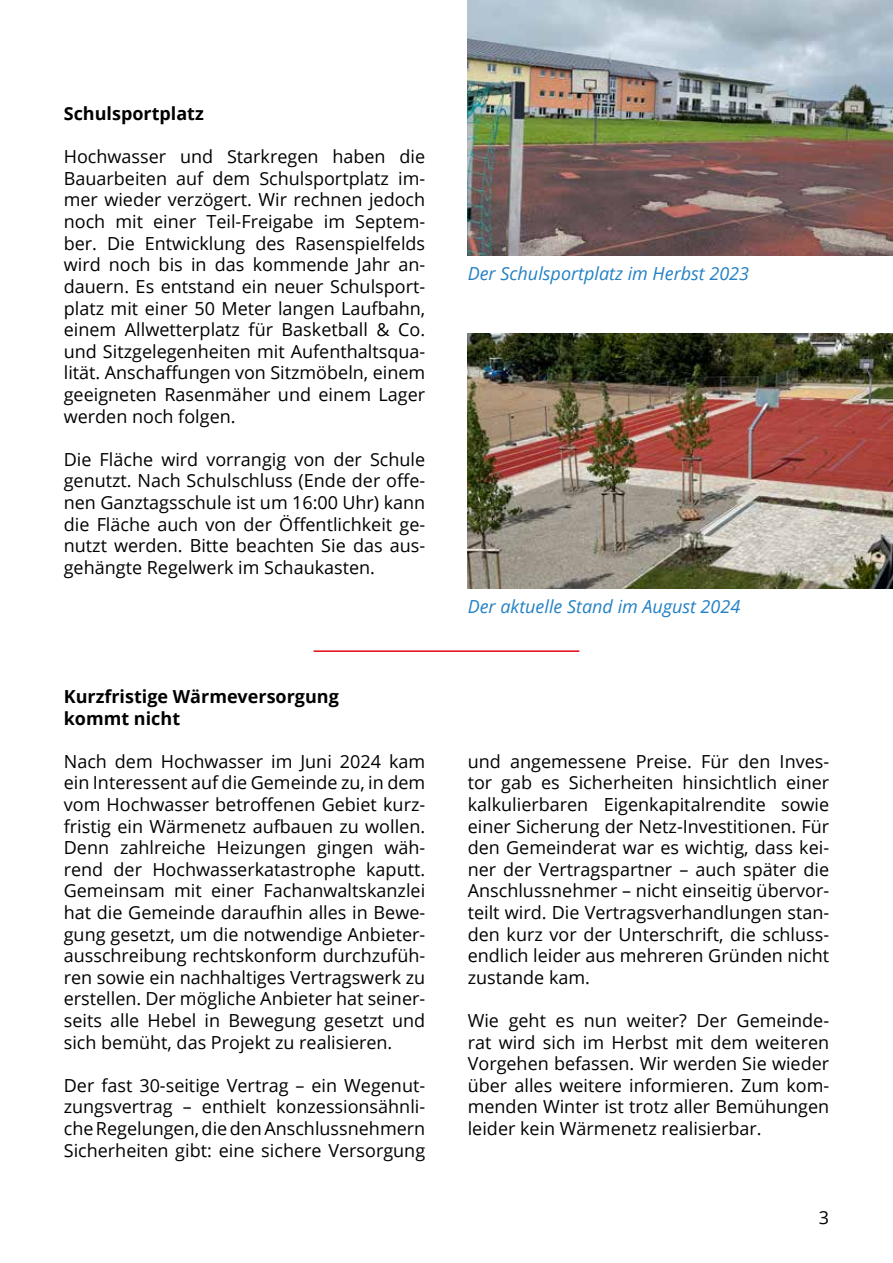
<style>
.page{position:relative;width:893px;height:1263px;background:#fff}
.page>*{position:absolute;margin:0;border:0;box-sizing:border-box;transform-origin:0 0}
.t1{font:18px/21.6px "Open Sans";color:#000;text-align:justify}
.t2{font:italic 18px "Open Sans";color:#2581c4}
.t3{font:700 18px/21.6px "Open Sans";color:#000}
</style>
<div class="page">
<img style="left:468px;top:0;width:425px;height:255px">
<img style="left:468px;top:333px;width:425px;height:255px">
<hr style="left:314px;top:650px;width:265px;height:2px;background:#e30613">
<p class="t3" style="left:64px;top:102px;width:142px">Schulsportplatz</p>
<p class="t1" style="left:64px;top:145px;width:363px">Hochwasser und Starkregen haben die Bauarbeiten auf dem Schulsportplatz im&shy;mer wieder verzögert. Wir rechnen jedoch noch mit einer Teil-Freigabe im Septem&shy;ber. Die Entwicklung des Rasenspielfelds wird noch bis in das kommende Jahr an&shy;dauern. Es entstand ein neuer Schulsport&shy;platz mit einer 50 Meter langen Laufbahn, einem Allwetterplatz für Basketball &amp; Co. und Sitzgelegenheiten mit Aufenthaltsqua&shy;lität. Anschaffungen von Sitzmöbeln, einem geeigneten Rasenmäher und einem Lager werden noch folgen.</p>
<p class="t1" style="left:64px;top:448px;width:363px">Die Fläche wird vorrangig von der Schule genutzt. Nach Schulschluss (Ende der offe&shy;nen Ganztagsschule ist um 16:00 Uhr) kann die Fläche auch von der Öffentlichkeit ge&shy;nutzt werden. Bitte beachten Sie das aus&shy;gehängte Regelwerk im Schaukasten.</p>
<p class="t3" style="left:64px;top:685px;width:277px">Kurzfristige Wärmeversorgung kommt nicht</p>
<p class="t1" style="left:64px;top:750px;width:363px">Nach dem Hochwasser im Juni 2024 kam ein Interessent auf die Gemeinde zu, in dem vom Hochwasser betroffenen Gebiet kurz&shy;fristig ein Wärmenetz aufbauen zu wollen.<br>Denn zahlreiche Heizungen gingen wäh&shy;rend der Hochwasserkatastrophe kaputt.<br>Gemeinsam mit einer Fachanwaltskanzlei hat die Gemeinde daraufhin alles in Bewe&shy;gung gesetzt, um die notwendige Anbieter&shy;ausschreibung rechtskonform durchzufüh&shy;ren sowie ein nachhaltiges Vertragswerk zu erstellen. Der mögliche Anbieter hat seiner&shy;seits alle Hebel in Bewegung gesetzt und sich bemüht, das Projekt zu realisieren.</p>
<p class="t1" style="left:64px;top:1074px;width:363px">Der fast 30-seitige Vertrag – ein Wegenut&shy;zungsvertrag – enthielt konzessionsähnli&shy;che Regelungen, die den Anschlussnehmern Sicherheiten gibt: eine sichere Versorgung</p>
<p class="t2" style="left:468px;top:261px;width:283px">Der Schulsportplatz im Herbst 2023</p>
<p class="t2" style="left:468px;top:594px;width:274px">Der aktuelle Stand im August 2024</p>
<p class="t1" style="left:468px;top:750px;width:363px">und angemessene Preise. Für den Inves&shy;tor gab es Sicherheiten hinsichtlich einer kalkulierbaren Eigenkapitalrendite sowie einer Sicherung der Netz-Investitionen. Für den Gemeinderat war es wichtig, dass kei&shy;ner der Vertragspartner – auch später die Anschlussnehmer – nicht einseitig übervor&shy;teilt wird. Die Vertragsverhandlungen stan&shy;den kurz vor der Unterschrift, die schluss&shy;endlich leider aus mehreren Gründen nicht zustande kam.</p>
<p class="t1" style="left:468px;top:1009px;width:363px">Wie geht es nun weiter? Der Gemeinde&shy;rat wird sich im Herbst mit dem weiteren Vorgehen befassen. Wir werden Sie wieder über alles weitere informieren. Zum kom&shy;menden Winter ist trotz aller Bemühungen leider kein Wärmenetz realisierbar.</p>
<p class="t1" style="left:819px;top:1206px;width:12px">3</p>
</div>
